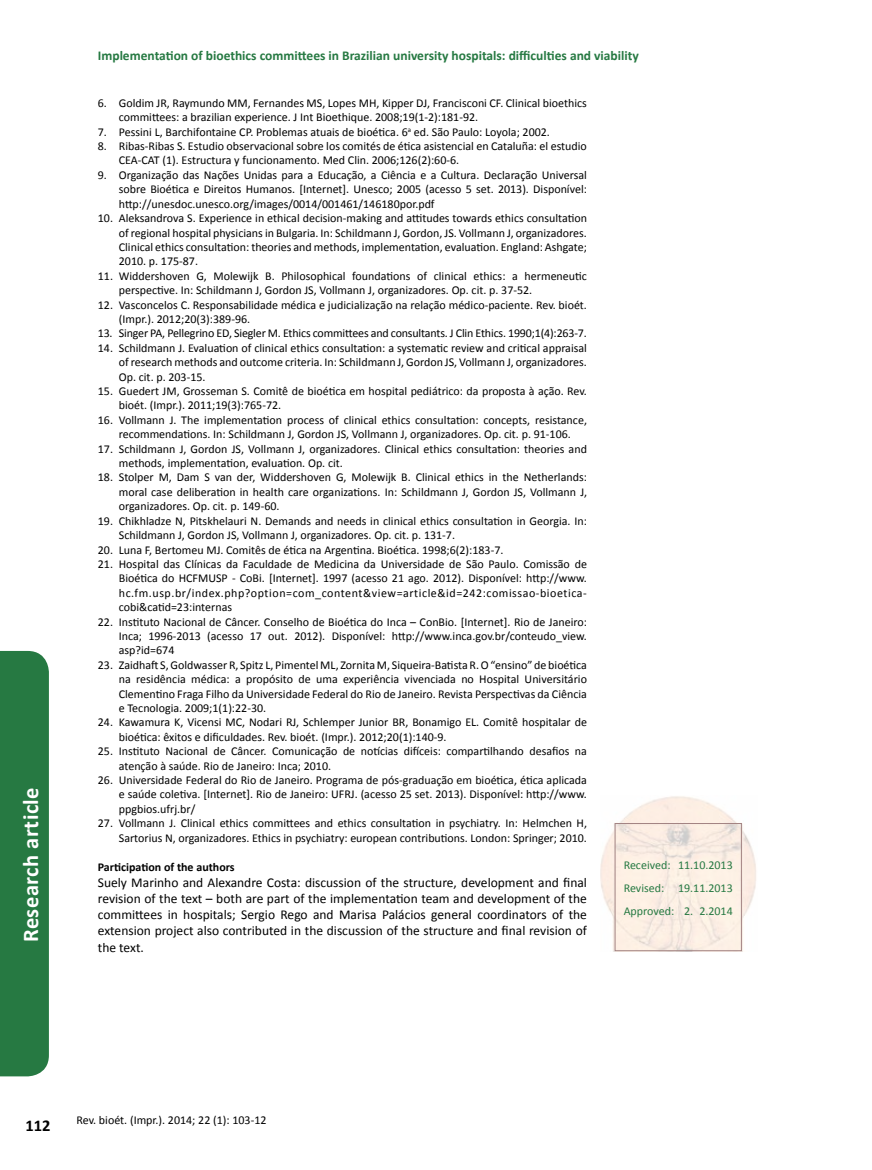
<style>
.page{position:relative;width:872px;height:1170px;background:#fff}
.page>*{position:absolute;margin:0;border:0;box-sizing:border-box;transform-origin:0 0}
.t1{font:700 22.5px "Calibri";letter-spacing:.02em;color:#fff}
.t2{font:700 16.5px "Calibri";color:#000}
.t3{font:13.5px/16.2px "Calibri";color:#000;text-align:justify}
.t4{font:700 13.5px "Calibri";color:#267942}
.t5{font:12px/14.4px "Calibri";color:#000}
.t6{font:12px/23px "Calibri";color:#267942;text-align:justify}
.t7{font:700 12px "Calibri";color:#000}
</style>
<div class="page">
<img style="left:600px;top:796px;width:156px;height:155px">
<div style="left:615px;top:823px;width:126px;height:127px;border:1px solid #a38483"></div>
<div style="left:0;top:651px;width:49px;height:425px;background:#267942"></div>
<h1 class="t1" style="left:16px;top:942px;width:156px;rotate:-90deg">Research article</h1>
<p class="t4" style="left:98px;top:47px;width:542px">Implementation of bioethics committees in Brazilian university hospitals: difficulties and viability</p>
<p class="t5" style="left:119px;top:96px;width:469px;text-indent:-21px">6. Goldim JR, Raymundo MM, Fernandes MS, Lopes MH, Kipper DJ, Francisconi CF. Clinical bioethics committees: a brazilian experience. J Int Bioethique. 2008;19(1-2):181-92.</p>
<p class="t5" style="left:98px;top:124px;width:453px">7. Pessini L, Barchifontaine CP. Problemas atuais de bioética. 6<sup>a</sup> ed. São Paulo: Loyola; 2002.</p>
<p class="t5" style="left:119px;top:139px;width:469px;text-indent:-21px">8. Ribas-Ribas S. Estudio observacional sobre los comités de ética asistencial en Cataluña: el estudio<br>CEA-CAT (1). Estructura y funcionamento. Med Clin. 2006;126(2):60-6.</p>
<p class="t5" style="left:119px;top:168px;width:469px;text-align:justify;text-indent:-21px">9. Organização das Nações Unidas para a Educação, a Ciência e a Cultura. Declaração Universal sobre Bioética e Direitos Humanos. [Internet]. Unesco; 2005 (acesso 5 set. 2013). Disponível: http://unesdoc.unesco.org/images/0014/001461/146180por.pdf</p>
<p class="t5" style="left:119px;top:211px;width:469px;text-align:justify;text-indent:-21px">10. Aleksandrova S. Experience in ethical decision-making and attitudes towards ethics consultation of regional hospital physicians in Bulgaria. In: Schildmann J, Gordon, JS. Vollmann J, organizadores.<br>Clinical ethics consultation: theories and methods, implementation, evaluation. England: Ashgate; 2010. p. 175-87.</p>
<p class="t5" style="left:119px;top:268px;width:469px;text-indent:-21px">11. Widdershoven G, Molewijk B. Philosophical foundations of clinical ethics: a hermeneutic perspective. In: Schildmann J, Gordon JS, Vollmann J, organizadores. Op. cit. p. 37-52.</p>
<p class="t5" style="left:119px;top:297px;width:469px;text-indent:-21px">12. Vasconcelos C. Responsabilidade médica e judicialização na relação médico-paciente. Rev. bioét. (Impr.). 2012;20(3):389-96.</p>
<p class="t5" style="left:98px;top:326px;width:490px">13. Singer PA, Pellegrino ED, Siegler M. Ethics committees and consultants. J Clin Ethics. 1990;1(4):263-7.</p>
<p class="t5" style="left:119px;top:340px;width:469px;text-align:justify;text-indent:-21px">14. Schildmann J. Evaluation of clinical ethics consultation: a systematic review and critical appraisal of research methods and outcome criteria. In: Schildmann J, Gordon JS, Vollmann J, organizadores.<br>Op. cit. p. 203-15.</p>
<p class="t5" style="left:119px;top:384px;width:469px;text-indent:-21px">15. Guedert JM, Grosseman S. Comitê de bioética em hospital pediátrico: da proposta à ação. Rev. bioét. (Impr.). 2011;19(3):765-72.</p>
<p class="t5" style="left:98px;top:412px;width:490px;text-align:center">16. Vollmann J. The implementation process of clinical ethics consultation: concepts, resistance, recommendations. In: Schildmann J, Gordon JS, Vollmann J, organizadores. Op. cit. p. 91-106.</p>
<p class="t5" style="left:119px;top:441px;width:469px;text-indent:-21px">17. Schildmann J, Gordon JS, Vollmann J, organizadores. Clinical ethics consultation: theories and methods, implementation, evaluation. Op. cit.</p>
<p class="t5" style="left:119px;top:470px;width:469px;text-align:justify;text-indent:-21px">18. Stolper M, Dam S van der, Widdershoven G, Molewijk B. Clinical ethics in the Netherlands: moral case deliberation in health care organizations. In: Schildmann J, Gordon JS, Vollmann J, organizadores. Op. cit. p. 149-60.</p>
<p class="t5" style="left:119px;top:513px;width:469px;text-indent:-21px">19. Chikhladze N, Pitskhelauri N. Demands and needs in clinical ethics consultation in Georgia. In:<br>Schildmann J, Gordon JS, Vollmann J, organizadores. Op. cit. p. 131-7.</p>
<p class="t5" style="left:98px;top:542px;width:407px">20. Luna F, Bertomeu MJ. Comitês de ética na Argentina. Bioética. 1998;6(2):183-7.</p>
<p class="t5" style="left:119px;top:556px;width:469px;text-align:justify;text-indent:-21px">21. Hospital das Clínicas da Faculdade de Medicina da Universidade de São Paulo. Comissão de Bioética do HCFMUSP - CoBi. [Internet]. 1997 (acesso 21 ago. 2012). Disponível: http://www. hc.fm.usp.br/index.php?option=com_content&amp;view=article&amp;id=242:comissao-bioetica&shy;cobi&amp;catid=23:internas</p>
<p class="t5" style="left:119px;top:614px;width:469px;text-align:justify;text-indent:-21px">22. Instituto Nacional de Câncer. Conselho de Bioética do Inca – ConBio. [Internet]. Rio de Janeiro:<br>Inca; 1996-2013 (acesso 17 out. 2012). Disponível: http://www.inca.gov.br/conteudo_view. asp?id=674</p>
<p class="t5" style="left:119px;top:657px;width:469px;text-align:justify;text-indent:-21px">23. Zaidhaft S, Goldwasser R, Spitz L, Pimentel ML, Zornita M, Siqueira-Batista R. O “ensino” de bioética na residência médica: a propósito de uma experiência vivenciada no Hospital Universitário Clementino Fraga Filho da Universidade Federal do Rio de Janeiro. Revista Perspectivas da Ciência e Tecnologia. 2009;1(1):22-30.</p>
<p class="t5" style="left:119px;top:715px;width:469px;text-indent:-21px">24. Kawamura K, Vicensi MC, Nodari RJ, Schlemper Junior BR, Bonamigo EL. Comitê hospitalar de bioética: êxitos e dificuldades. Rev. bioét. (Impr.). 2012;20(1):140-9.</p>
<p class="t5" style="left:119px;top:744px;width:469px;text-indent:-21px">25. Instituto Nacional de Câncer. Comunicação de notícias difíceis: compartilhando desafios na atenção à saúde. Rio de Janeiro: Inca; 2010.</p>
<p class="t5" style="left:119px;top:772px;width:469px;text-align:justify;text-indent:-21px">26. Universidade Federal do Rio de Janeiro. Programa de pós-graduação em bioética, ética aplicada e saúde coletiva. [Internet]. Rio de Janeiro: UFRJ. (acesso 25 set. 2013). Disponível: http://www. ppgbios.ufrj.br/</p>
<p class="t5" style="left:98px;top:816px;width:490px;text-align:right">27. Vollmann J. Clinical ethics committees and ethics consultation in psychiatry. In: Helmchen H,<br>Sartorius N, organizadores. Ethics in psychiatry: european contributions. London: Springer; 2010.</p>
<p class="t7" style="left:98px;top:858px;width:138px">Participation of the authors</p>
<p class="t3" style="left:98px;top:874px;width:490px">Suely Marinho and Alexandre Costa: discussion of the structure, development and final revision of the text – both are part of the implementation team and development of the committees in hospitals; Sergio Rego and Marisa Palácios general coordinators of the extension project also contributed in the discussion of the structure and final revision of the text.</p>
<p class="t6" style="left:623px;top:853px;width:111px">Received: 11.10.2013<br>Revised: 19.11.2013<br>Approved: 2. 2.2014</p>
<h2 class="t2" style="left:26px;top:1115px;width:27px">112</h2>
<p class="t5" style="left:77px;top:1113px;width:191px">Rev. bioét. (Impr.). 2014; 22 (1): 103-12</p>
</div>
